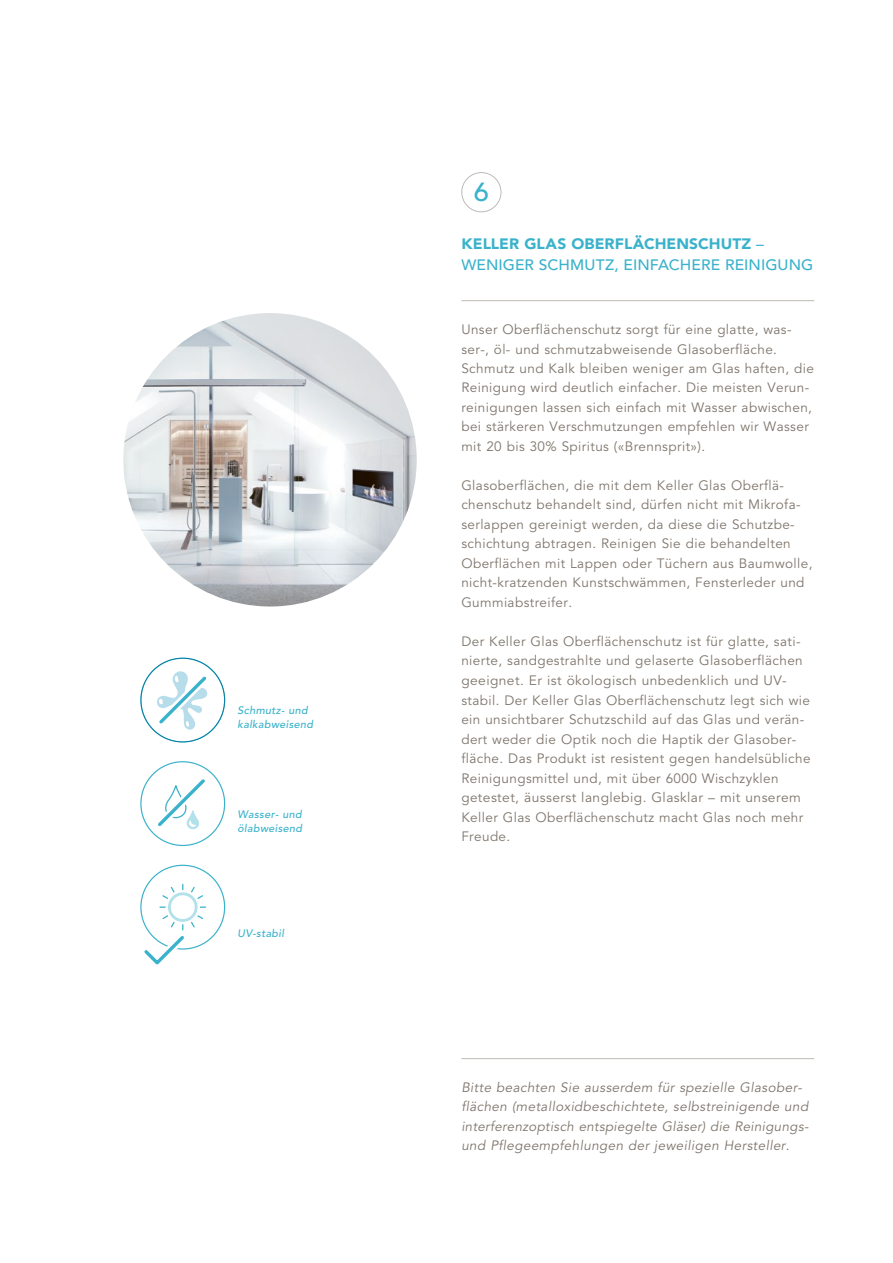
<style>
.page{position:relative;width:893px;height:1263px;background:#fff}
.page>*{position:absolute;margin:0;border:0;box-sizing:border-box;transform-origin:0 0}
.t1{font:500 25.95px "Avenir";color:#3ab2cb;scale:1.04 1}
.t2{font:500 15px/21px "Avenir";letter-spacing:.005em;color:#3ab2cb;scale:1.04 1}
.t3{font:13.5px/19.5px "Avenir";letter-spacing:.03em;color:#7e756c}
.t4{font:italic 13.5px/19.5px "Avenir";letter-spacing:.03em;color:#7e756c}
.t5{font:italic 500 10.8px/14.2px "Avenir";letter-spacing:.03em;color:#3ab2cb}
.s1{font-weight:900}
</style>
<div class="page">
<img style="left:123px;top:313px;width:294px;height:293px;border-radius:147px">
<hr style="left:461px;top:1058px;width:353px;height:1px;background:#7e756c">
<div style="left:461px;top:172px;width:40px;height:40px;border:1px solid #7e756c;border-radius:50%"></div>
<hr style="left:461px;top:300px;width:353px;height:1px;background:#7e756c">
<svg style="left:141px;top:762px;width:84px;height:83px"></svg>
<svg style="left:145px;top:766px;width:73px;height:73px"></svg>
<hr style="left:182px;top:884px;width:1px;height:46px;background:#3ab2cb">
<svg style="left:141px;top:886px;width:75px;height:79px"></svg>
<svg style="left:166px;top:891px;width:33px;height:33px"></svg>
<div style="left:166px;top:890px;width:34px;height:34px;border:1px solid #fff;border-radius:50%"></div>
<div style="left:169px;top:894px;width:27px;height:26px;background:#fff;border-radius:50%"></div>
<div style="left:168px;top:892px;width:30px;height:30px;border:3px solid #3ab2cb;border-radius:50%"></div>
<svg style="left:141px;top:658px;width:84px;height:84px"></svg>
<svg style="left:146px;top:663px;width:73px;height:74px"></svg>
<p class="t5" style="left:237px;top:704px;width:77px">Schmutz- und kalkabweisend</p>
<p class="t5" style="left:237px;top:807px;width:66px">Wasser- und ölabweisend</p>
<p class="t5" style="left:237px;top:926px;width:48px">UV-stabil</p>
<h1 class="t1" style="left:474px;top:177px;width:16px">6</h1>
<p class="t2" style="left:461px;top:234px;width:340px"><span class="s1">KELLER GLAS OBERFLÄCHENSCHUTZ</span> –<br>WENIGER SCHMUTZ, EINFACHERE REINIGUNG</p>
<p class="t3" style="left:461px;top:320px;width:354px">Unser Oberflächenschutz sorgt für eine glatte, was&shy;ser-, öl- und schmutzabweisende Glasoberfläche.<br>Schmutz und Kalk bleiben weniger am Glas haften, die Reinigung wird deutlich einfacher. Die meisten Verun&shy;reinigungen lassen sich einfach mit Wasser abwischen, bei stärkeren Verschmutzungen empfehlen wir Wasser mit 20 bis 30% Spiritus («Brennsprit»).</p>
<p class="t3" style="left:461px;top:476px;width:353px">Glasoberflächen, die mit dem Keller Glas Oberflä&shy;chenschutz behandelt sind, dürfen nicht mit Mikrofa&shy;serlappen gereinigt werden, da diese die Schutzbe&shy;schichtung abtragen. Reinigen Sie die behandelten Oberflächen mit Lappen oder Tüchern aus Baumwolle, nicht-kratzenden Kunstschwämmen, Fensterleder und Gummiabstreifer.</p>
<p class="t3" style="left:461px;top:632px;width:351px">Der Keller Glas Oberflächenschutz ist für glatte, sati&shy;nierte, sandgestrahlte und gelaserte Glasoberflächen geeignet. Er ist ökologisch unbedenklich und UV&shy;stabil. Der Keller Glas Oberflächenschutz legt sich wie ein unsichtbarer Schutzschild auf das Glas und verän&shy;dert weder die Optik noch die Haptik der Glasober&shy;fläche. Das Produkt ist resistent gegen handelsübliche Reinigungsmittel und, mit über 6000 Wischzyklen getestet, äusserst langlebig. Glasklar – mit unserem Keller Glas Oberflächenschutz macht Glas noch mehr Freude.</p>
<p class="t4" style="left:461px;top:1078px;width:349px">Bitte beachten Sie ausserdem für spezielle Glasober&shy;flächen (metalloxidbeschichtete, selbstreinigende und interferenzoptisch entspiegelte Gläser) die Reinigungs&shy;und Pflegeempfehlungen der jeweiligen Hersteller.</p>
</div>
